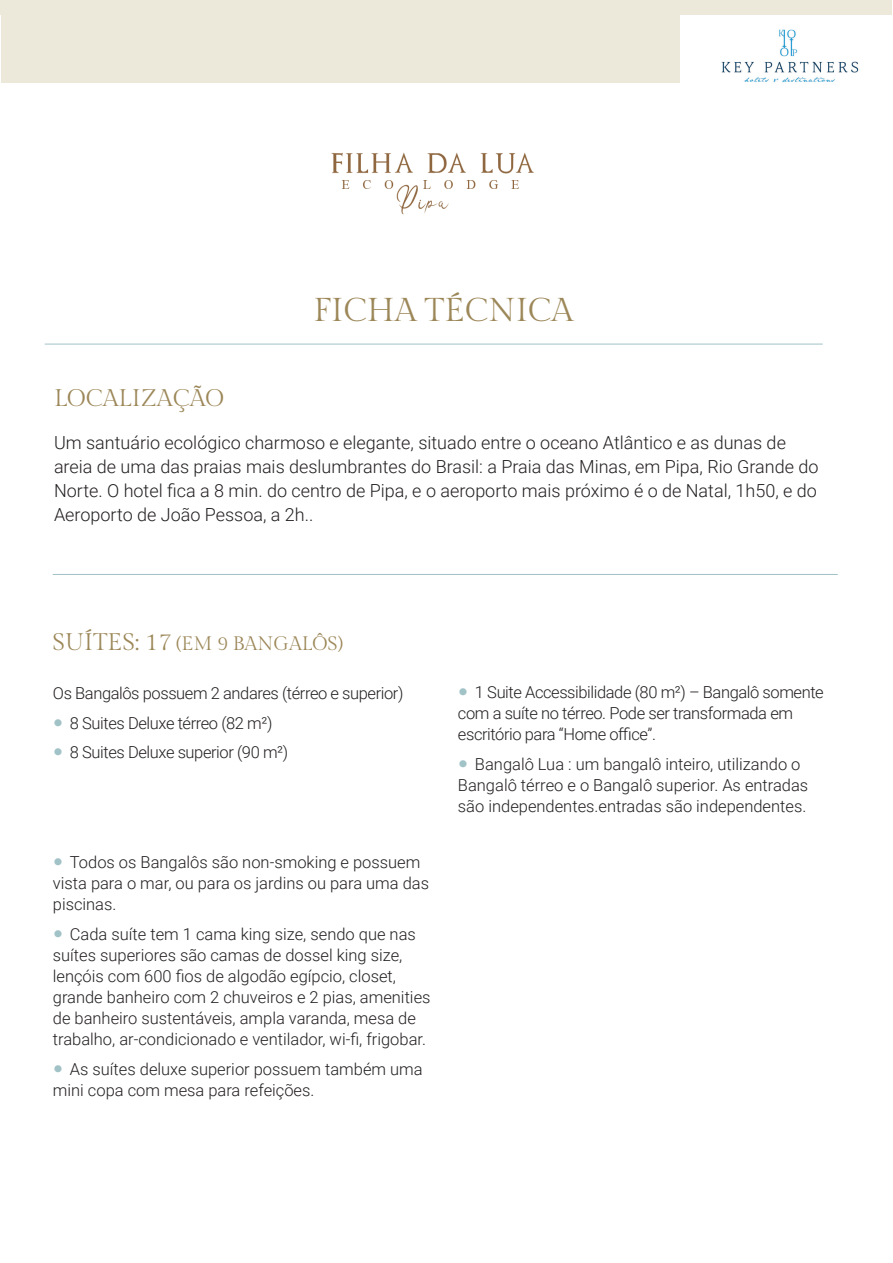
<style>
.page{position:relative;width:893px;height:1263px;background:#fff}
.page>*{position:absolute;margin:0;border:0;box-sizing:border-box;transform-origin:0 0}
.t1{font:33px "Gilda Display";color:#9c8758}
.t2{font:24px "Gilda Display";color:#9c8758}
.t3{font:19.5px "Gilda Display";color:#9c8758}
.t4{font:300 18px/24px "Roboto";color:#231f20}
.t5{font:300 16.5px/21px "Roboto";color:#231f20}
.t6{font:300 16.5px/21px "Roboto";letter-spacing:-.025em;color:#231f20}
.s1{font-size:24px}
.s2{font-family:"Verdana";font-weight:400;font-size:19.5px;color:#a1c2c7}
</style>
<div class="page">
<div style="left:1px;top:1px;width:891px;height:82px;background:#ece9db"></div>
<div style="left:680px;top:16px;width:212px;height:107px;background:#fff"></div>
<img style="left:721px;top:29px;width:138px;height:54px">
<img style="left:331px;top:152px;width:203px;height:63px">
<hr style="left:45px;top:344px;width:778px;height:1px;background:#a1c2c7">
<hr style="left:53px;top:574px;width:785px;height:1px;background:#a1c2c7">
<h2 class="t2" style="left:54px;top:385px;width:172px">LOCALIZAÇÃO</h2>
<h1 class="t1" style="left:313px;top:291px;width:261px">FICHA TÉCNICA</h1>
<p class="t4" style="left:54px;top:430px;width:766px">Um santuário ecológico charmoso e elegante, situado entre o oceano Atlântico e as dunas de areia de uma das praias mais deslumbrantes do Brasil: a Praia das Minas, em Pipa, Rio Grande do Norte. O hotel fica a 8 min. do centro de Pipa, e o aeroporto mais próximo é o de Natal, 1h50, e do Aeroporto de João Pessoa, a 2h..</p>
<p class="t3" style="left:53px;top:632px;width:292px"><span class="s1">SUÍTES: 17</span> (EM 9 BANGALÔS)</p>
<p class="t6" style="left:53px;top:682px;width:352px">Os Bangalôs possuem 2 andares (térreo e superior)</p>
<p class="t6" style="left:53px;top:712px;width:221px"><span class="s2">•</span> 8 Suites Deluxe térreo (82 m²)</p>
<p class="t6" style="left:53px;top:741px;width:237px"><span class="s2">•</span> 8 Suites Deluxe superior (90 m²)</p>
<p class="t5" style="left:53px;top:851px;width:378px"><span class="s2">•</span> Todos os Bangalôs são non-smoking e possuem vista para o mar, ou para os jardins ou para uma das piscinas.</p>
<p class="t5" style="left:53px;top:923px;width:379px"><span class="s2">•</span> Cada suíte tem 1 cama king size, sendo que nas suítes superiores são camas de dossel king size, lençóis com 600 fios de algodão egípcio, closet, grande banheiro com 2 chuveiros e 2 pias, amenities de banheiro sustentáveis, ampla varanda, mesa de trabalho, ar-condicionado e ventilador, wi-fi, frigobar.</p>
<p class="t5" style="left:53px;top:1057px;width:371px"><span class="s2">•</span> As suítes deluxe superior possuem também uma mini copa com mesa para refeições.</p>
<p class="t6" style="left:458px;top:681px;width:367px"><span class="s2">•</span> 1 Suite Accessibilidade (80 m²) – Bangalô somente com a suíte no térreo. Pode ser transformada em escritório para “Home office”.</p>
<p class="t5" style="left:458px;top:753px;width:352px"><span class="s2">•</span> Bangalô Lua : um bangalô inteiro, utilizando o<br>Bangalô térreo e o Bangalô superior. As entradas são independentes.entradas são independentes.</p>
</div>
